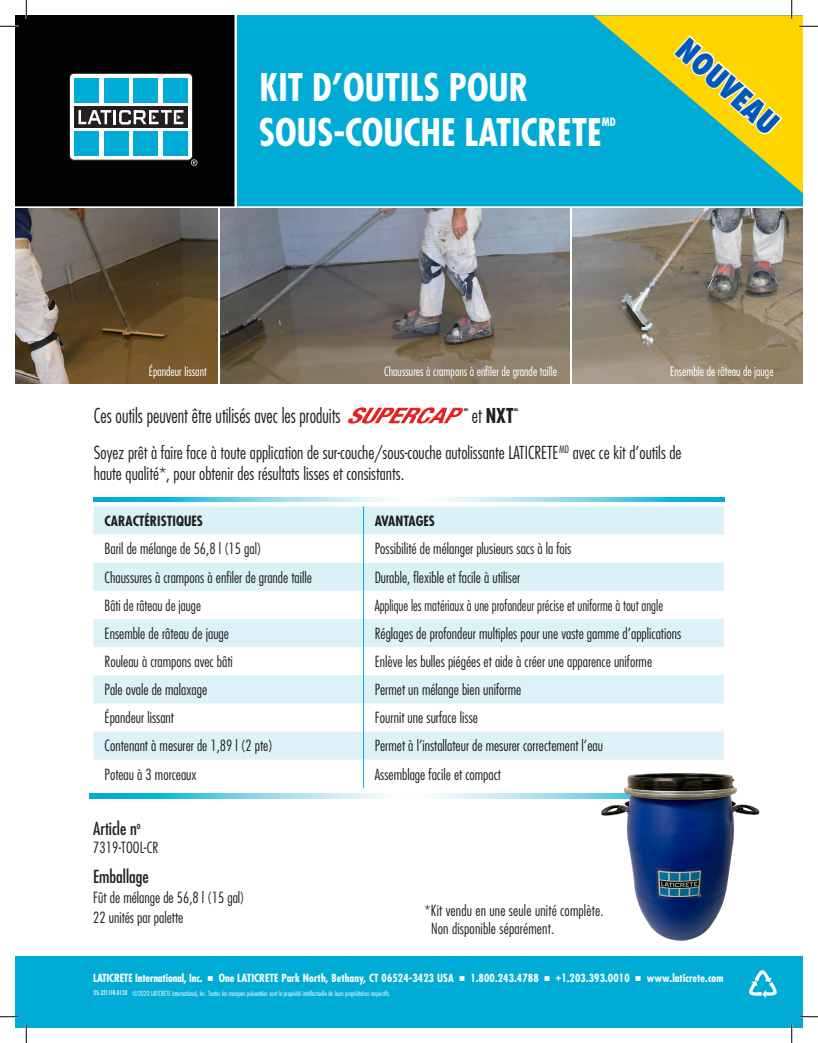
<style>
.page{position:relative;width:818px;height:1043px;background:#fff}
.page>*{position:absolute;margin:0;border:0;box-sizing:border-box;transform-origin:0 0}
.t1{font:700 condensed 37.12px/44.5px "Futura";color:#fff}
.t2{font:800 condensed 30px "Futura";color:#0058b8}
.Features_Benies___te{font:300 condensed 20px "Futura";color:#231f20;scale:.91 1}
.Features_Benies___te-2{font:700 condensed 20px "Futura";color:#231f20;scale:.91 1}
.Features_Benies___te-3{font:300 condensed 17.5px/21px "Futura";color:#231f20}
.Features_Benies{font:condensed 17.5px "Futura";color:#231f20}
.Features_Benies___te-4{font:300 condensed 15px/18px "Futura";color:#231f20}
.Features_Benies___te-5{font:300 condensed 15px "Futura";color:#231f20;scale:.92 1}
.Features_Benies___te-6{font:300 condensed 15px "Futura";color:#231f20;scale:.96 1}
.Features_Benies-2{font:300 condensed 15px "Futura";letter-spacing:.01em;color:#231f20}
.Features_Benies-3{font:700 condensed 13.75px "Futura";color:#231f20}
.Features_Benies___te-7{font:300 condensed 12.5px "Futura";color:#fff}
.t3{font:700 condensed 11.12px "Futura";color:#fff}
.t4{font:700 condensed 11px "Futura";letter-spacing:.01em;color:#fff}
.t5{font:300 condensed 6.88px "Futura";color:#fff}
.t6{font:condensed 6.25px "Futura";color:#fff}
.Features_Benies___te-8{font:700 condensed 3.62px "Futura";color:#231f20;scale:.91 1}
.s1{font-weight:300}
</style>
<div class="page">
<div style="left:93px;top:506px;width:630px;height:28px;background:#daf1f7"></div>
<svg style="left:93px;top:534px;width:630px;height:253px"></svg>
<svg style="left:93px;top:619px;width:630px;height:140px;fill:#dcf1f8"></svg>
<svg style="left:363px;top:506px;width:1px;height:281px"></svg>
<div style="left:15px;top:15px;width:220px;height:192px;background:#010203"></div>
<div style="left:237px;top:15px;width:565px;height:192px;background:#00acd5"></div>
<hr style="left:15px;top:206px;width:787px;height:3px;background:#fff">
<hr style="left:234px;top:15px;width:3px;height:192px;background:#fff">
<svg style="left:593px;top:15px;width:209px;height:178px"></svg>
<div style="left:15px;top:956px;width:787px;height:72px;background:#00acd5"></div>
<svg style="left:671px;top:26px;width:113px;height:110px;background:#dbd441"></svg>
<svg style="left:749px;top:970px;width:28px;height:28px"></svg>
<div style="left:69px;top:73px;width:123px;height:87px;background:#fff;border-radius:4px"></div>
<div style="left:69px;top:73px;width:124px;height:87px;border:1px solid #231f20;border-radius:4px"></div>
<div style="left:74px;top:131px;width:25px;height:24px;background:#00acd5"></div>
<div style="left:104px;top:131px;width:25px;height:24px;background:#00acd5"></div>
<div style="left:133px;top:131px;width:25px;height:24px;background:#00acd5"></div>
<div style="left:163px;top:131px;width:25px;height:24px;background:#00acd5"></div>
<div style="left:74px;top:106px;width:114px;height:21px;background:#231f20"></div>
<hr style="left:113px;top:110px;width:3px;height:14px;background:#fff">
<svg style="left:78px;top:110px;width:33px;height:14px"></svg>
<svg style="left:119px;top:110px;width:64px;height:14px"></svg>
<div style="left:74px;top:78px;width:25px;height:25px;background:#00acd5"></div>
<div style="left:104px;top:78px;width:25px;height:25px;background:#00acd5"></div>
<div style="left:133px;top:78px;width:25px;height:25px;background:#00acd5"></div>
<div style="left:163px;top:78px;width:25px;height:25px;background:#00acd5"></div>
<svg style="left:191px;top:159px;width:6px;height:7px"></svg>
<img style="left:573px;top:209px;width:229px;height:174px">
<img style="left:221px;top:209px;width:348px;height:174px">
<img style="left:15px;top:209px;width:203px;height:174px">
<svg style="left:94px;top:497px;width:630px;height:5px;background:#7ed5ea"></svg>
<svg style="left:89px;top:794px;width:509px;height:4px;background:#94dbed"></svg>
<img style="left:598px;top:768px;width:162px;height:173px">
<img style="left:348px;top:407px;width:85px;height:16px">
<svg style="left:0;top:25px;width:19px;height:2px"></svg>
<svg style="left:799px;top:25px;width:19px;height:2px"></svg>
<svg style="left:0;top:1015px;width:19px;height:2px"></svg>
<svg style="left:799px;top:1015px;width:19px;height:2px"></svg>
<svg style="left:25px;top:0;width:2px;height:19px"></svg>
<svg style="left:25px;top:1024px;width:2px;height:18px"></svg>
<svg style="left:790px;top:0;width:2px;height:19px"></svg>
<svg style="left:790px;top:1024px;width:2px;height:18px"></svg>
<p class="t1" style="left:259px;top:65px;width:344px">KIT D’OUTILS POUR<br>SOUS-COUCHE LATICRETE</p>
<p class="t3" style="left:601px;top:115px;width:15px">MD</p>
<p class="t2" style="left:694px;top:29px;width:127px;rotate:42deg">NOUVEAU</p>
<p class="Features_Benies___te-7" style="left:149px;top:364px;width:59px">Épandeur lissant</p>
<p class="Features_Benies___te-7" style="left:384px;top:364px;width:174px">Chaussures à crampons à enfiler de grande taille</p>
<p class="Features_Benies___te-7" style="left:670px;top:364px;width:105px">Ensemble de râteau de jauge</p>
<p class="Features_Benies___te" style="left:94px;top:404px;width:273px">Ces outils peuvent être utilisés avec les produits</p>
<p class="Features_Benies___te-8" style="left:464px;top:407px;width:6px">MD</p>
<p class="Features_Benies___te-2" style="left:472px;top:403px;width:47px"><span class="s1">et</span> NXT</p>
<p class="Features_Benies___te-8" style="left:514px;top:407px;width:6px">MD</p>
<p class="Features_Benies___te-3" style="left:94px;top:441px;width:589px">Soyez prêt à faire face à toute application de sur-couche/sous-couche autolissante LATICRETE<sup>MD</sup> avec ce kit d’outils de haute qualité*, pour obtenir des résultats lisses et consistants.</p>
<p class="Features_Benies-3" style="left:105px;top:512px;width:100px">CARACTÉRISTIQUES</p>
<p class="Features_Benies-3" style="left:375px;top:512px;width:62px">AVANTAGES</p>
<p class="Features_Benies___te-4" style="left:105px;top:540px;width:158px">Baril de mélange de 56,8 l (15 gal)</p>
<p class="Features_Benies___te-4" style="left:375px;top:540px;width:198px">Possibilité de mélanger plusieurs sacs à la fois</p>
<p class="Features_Benies___te-4" style="left:105px;top:568px;width:209px">Chaussures à crampons à enfiler de grande taille</p>
<p class="Features_Benies___te-4" style="left:375px;top:568px;width:147px">Durable, flexible et facile à utiliser</p>
<p class="Features_Benies___te-6" style="left:105px;top:596px;width:102px">Bâti de râteau de jauge</p>
<p class="Features_Benies___te-5" style="left:375px;top:596px;width:315px">Applique les matériaux à une profondeur précise et uniforme à tout angle</p>
<p class="Features_Benies___te-4" style="left:105px;top:624px;width:126px">Ensemble de râteau de jauge</p>
<p class="Features_Benies___te-4" style="left:375px;top:624px;width:308px">Réglages de profondeur multiples pour une vaste gamme d’applications</p>
<p class="Features_Benies___te-4" style="left:105px;top:652px;width:130px">Rouleau à crampons avec bâti</p>
<p class="Features_Benies___te-4" style="left:375px;top:652px;width:279px">Enlève les bulles piégées et aide à créer une apparence uniforme</p>
<p class="Features_Benies___te-4" style="left:105px;top:680px;width:104px">Pale ovale de malaxage</p>
<p class="Features_Benies___te-4" style="left:375px;top:680px;width:148px">Permet un mélange bien uniforme</p>
<p class="Features_Benies___te-4" style="left:105px;top:708px;width:71px">Épandeur lissant</p>
<p class="Features_Benies___te-4" style="left:375px;top:708px;width:105px">Fournit une surface lisse</p>
<p class="Features_Benies___te-4" style="left:105px;top:737px;width:170px">Contenant à mesurer de 1,89 l (2 pte)</p>
<p class="Features_Benies___te-4" style="left:375px;top:737px;width:230px">Permet à l’installateur de mesurer correctement l’eau</p>
<p class="Features_Benies___te-4" style="left:105px;top:765px;width:93px">Poteau à 3 morceaux</p>
<p class="Features_Benies___te-4" style="left:375px;top:765px;width:128px">Assemblage facile et compact</p>
<p class="Features_Benies" style="left:93px;top:818px;width:49px">Article n<sup>o</sup></p>
<p class="Features_Benies-2" style="left:93px;top:838px;width:66px">7319-TOOL-CR</p>
<p class="Features_Benies" style="left:93px;top:866px;width:57px">Emballage</p>
<p class="Features_Benies___te-4" style="left:93px;top:888px;width:153px">Fût de mélange de 56,8 l (15 gal)</p>
<p class="Features_Benies___te-4" style="left:93px;top:908px;width:92px">22 unités par palette</p>
<p class="Features_Benies___te-4" style="left:431px;top:901px;width:174px;text-indent:-7px">*Kit vendu en une seule unité complète.<br>Non disponible séparément.</p>
<p class="t4" style="left:93px;top:971px;width:632px">LATICRETE International, Inc. ■ One LATICRETE Park North, Bethany, CT 06524-3423 USA ■ 1.800.243.4788 ■ +1.203.393.0010 ■ www.laticrete.com</p>
<p class="t6" style="left:94px;top:989px;width:35px">DS-3211FR-0120</p>
<p class="t5" style="left:133px;top:988px;width:259px">©2020 LATICRETE International, Inc. Toutes les marques présentées sont la propriété intellectuelle de leurs propriétaires respectifs.</p>
</div>
